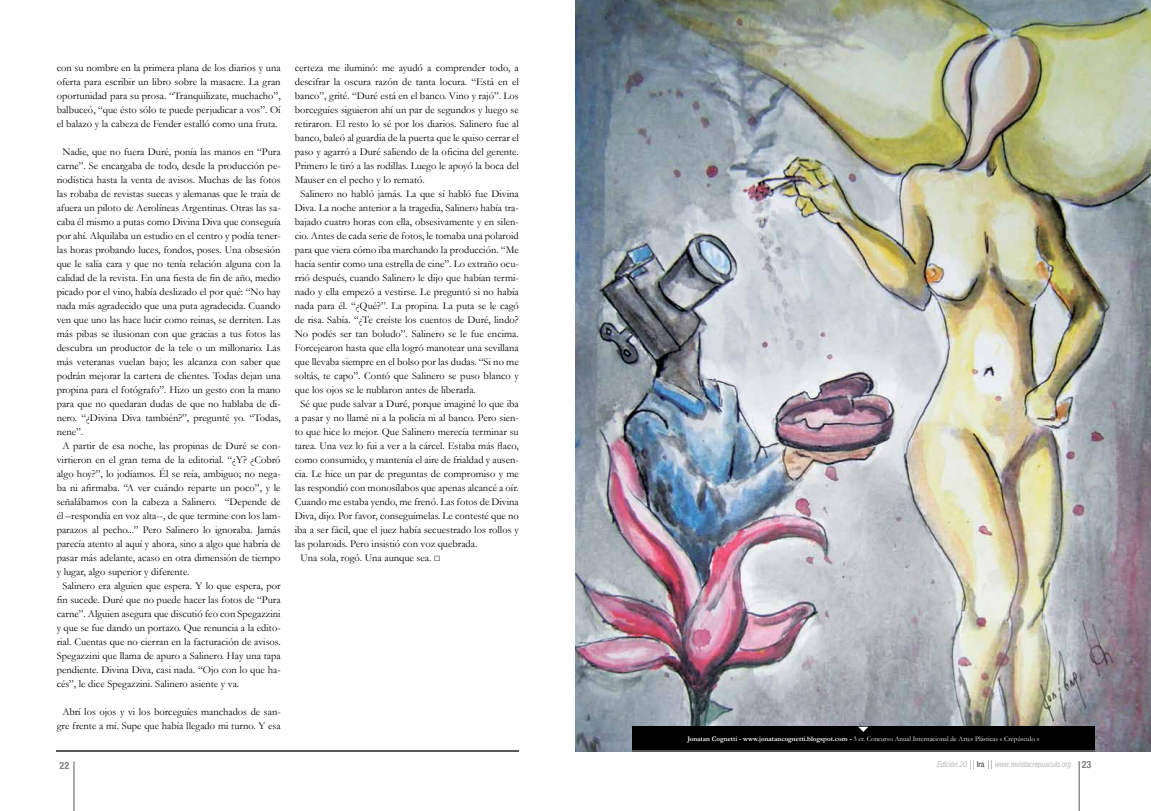
<style>
.page{position:relative;width:1151px;height:811px;background:#fff}
.page>*{position:absolute;margin:0;border:0;box-sizing:border-box;transform-origin:0 0}
.t1{font:10.5px/14px "Garamond";color:#000;text-align:justify}
.t2{font:700 condensed 10px "Helvetica Neue LT Std";color:#808285}
.t3{font:italic 300 condensed 8px "Helvetica Neue LT Std";color:#a7a9ac}
.t4{font:7px "Garamond";color:#fff}
.s1{font-size:11px}
.s2{font-weight:700}
.s3{color:#58595b}
.s4{font-weight:500;font-style:normal;color:#58595b}
.s5{font-weight:700;font-style:normal;font-size:10px;color:#808285}
</style>
<div class="page">
<hr style="left:74px;top:761px;width:1px;height:50px;background:#58595b">
<hr style="left:57px;top:750px;width:462px;height:1px;background:#58595b">
<hr style="left:1079px;top:761px;width:1px;height:50px;background:#58595b">
<img style="left:575px;top:0;width:576px;height:751px">
<div style="left:632px;top:726px;width:462px;height:24px;background:#000"></div>
<hr style="left:632px;top:750px;width:462px;height:1px;background:#58595b">
<svg style="left:858px;top:726px;width:10px;height:6px"></svg>
<p class="t1" style="left:57px;top:60px;width:225px">con su nombre en la primera plana de los diarios y una oferta para escribir un libro sobre la masacre. La gran oportunidad para su prosa. “Tranquilizate, muchacho”, balbuceó, “que ésto sólo te puede perjudicar a vos”. Oí el balazo y la cabeza de Fender estalló como una fruta.</p>
<p class="t1" style="left:62px;top:144px;width:220px">Nadie, que no fuera Duré, ponía las manos en “Pura</p>
<p class="t1" style="left:57px;top:158px;width:225px">carne”. Se encargaba de todo, desde la producción pe-</p>
<p class="t1" style="left:57px;top:172px;width:225px">riodística hasta la venta de avisos. Muchas de las fotos</p>
<p class="t1" style="left:57px;top:186px;width:225px">las robaba de revistas suecas y alemanas que le traía de</p>
<p class="t1" style="left:57px;top:200px;width:225px">afuera un piloto de Aerolíneas Argentinas. Otras las sa-</p>
<p class="t1" style="left:57px;top:214px;width:225px">caba él mismo a putas como Divina Diva que conseguía</p>
<p class="t1" style="left:57px;top:228px;width:225px">por ahí. Alquilaba un estudio en el centro y podía tener-</p>
<p class="t1" style="left:57px;top:242px;width:225px">las horas probando luces, fondos, poses. Una obsesión</p>
<p class="t1" style="left:57px;top:256px;width:225px">que le salía cara y que no tenía relación alguna con la</p>
<p class="t1" style="left:57px;top:270px;width:225px">calidad de la revista. En una fiesta de fin de año, medio</p>
<p class="t1" style="left:57px;top:284px;width:225px">picado por el vino, había deslizado el por qué: “No hay</p>
<p class="t1" style="left:57px;top:298px;width:225px">nada más agradecido que una puta agradecida. Cuando</p>
<p class="t1" style="left:57px;top:312px;width:225px">ven que uno las hace lucir como reinas, se derriten. Las</p>
<p class="t1" style="left:57px;top:326px;width:225px">más pibas se ilusionan con que gracias a tus fotos las</p>
<p class="t1" style="left:57px;top:340px;width:225px">descubra un productor de la tele o un millonario. Las</p>
<p class="t1" style="left:57px;top:354px;width:225px">más veteranas vuelan bajo; les alcanza con saber que</p>
<p class="t1" style="left:57px;top:368px;width:225px">podrán mejorar la cartera de clientes. Todas dejan una</p>
<p class="t1" style="left:57px;top:382px;width:225px">propina para el fotógrafo”. Hizo un gesto con la mano</p>
<p class="t1" style="left:57px;top:396px;width:225px">para que no quedaran dudas de que no hablaba de di-</p>
<p class="t1" style="left:57px;top:410px;width:225px">nero. “¿Divina Diva también?”, pregunté yo. “Todas,</p>
<p class="t1" style="left:57px;top:424px;width:28px">nene”.</p>
<p class="t1" style="left:62px;top:438px;width:220px">A partir de esa noche, las propinas de Duré se con-</p>
<p class="t1" style="left:57px;top:452px;width:225px">virtieron en el gran tema de la editorial. “¿Y? ¿Cobró</p>
<p class="t1" style="left:57px;top:466px;width:225px">algo hoy?”, lo jodíamos. Él se reía, ambiguo; no nega-</p>
<p class="t1" style="left:57px;top:480px;width:225px">ba ni afirmaba. “A ver cuándo reparte un poco”, y le</p>
<p class="t1" style="left:57px;top:494px;width:225px">señalábamos con la cabeza a Salinero. “Depende de</p>
<p class="t1" style="left:57px;top:508px;width:225px">él –respondía en voz alta--, de que termine con los lam-</p>
<p class="t1" style="left:57px;top:522px;width:225px">parazos al pecho...” Pero Salinero lo ignoraba. Jamás</p>
<p class="t1" style="left:57px;top:536px;width:225px">parecía atento al aquí y ahora, sino a algo que habría de</p>
<p class="t1" style="left:57px;top:550px;width:225px">pasar más adelante, acaso en otra dimensión de tiempo</p>
<p class="t1" style="left:57px;top:564px;width:134px">y lugar, algo superior y diferente.</p>
<p class="t1" style="left:62px;top:578px;width:220px">Salinero era alguien que espera. Y lo que espera, por</p>
<p class="t1" style="left:57px;top:592px;width:225px">fin sucede. Duré que no puede hacer las fotos de “Pura</p>
<p class="t1" style="left:57px;top:606px;width:225px">carne”. Alguien asegura que discutió feo con Spegazzini</p>
<p class="t1" style="left:57px;top:620px;width:225px">y que se fue dando un portazo. Que renuncia a la edito-</p>
<p class="t1" style="left:57px;top:634px;width:225px">rial. Cuentas que no cierran en la facturación de avisos.</p>
<p class="t1" style="left:57px;top:648px;width:225px">Spegazzini que llama de apuro a Salinero. Hay una tapa</p>
<p class="t1" style="left:57px;top:662px;width:225px">pendiente. Divina Diva, casi nada. “Ojo con lo que ha-</p>
<p class="t1" style="left:57px;top:676px;width:184px">cés”, le dice Spegazzini. Salinero asiente y va.</p>
<p class="t1" style="left:57px;top:704px;width:225px;text-align:center">Abrí los ojos y vi los borceguíes manchados de san&shy;gre frente a mí. Supe que había llegado mi turno. Y esa</p>
<p class="t1" style="left:295px;top:60px;width:225px">certeza me iluminó: me ayudó a comprender todo, a</p>
<p class="t1" style="left:295px;top:74px;width:225px">descifrar la oscura razón de tanta locura. “Está en el</p>
<p class="t1" style="left:295px;top:88px;width:225px">banco”, grité. “Duré está en el banco. Vino y rajó”. Los</p>
<p class="t1" style="left:295px;top:102px;width:225px">borceguíes siguieron ahí un par de segundos y luego se</p>
<p class="t1" style="left:295px;top:116px;width:225px">retiraron. El resto lo sé por los diarios. Salinero fue al</p>
<p class="t1" style="left:295px;top:130px;width:225px">banco, baleó al guardia de la puerta que le quiso cerrar el</p>
<p class="t1" style="left:295px;top:144px;width:225px">paso y agarró a Duré saliendo de la oficina del gerente.</p>
<p class="t1" style="left:295px;top:158px;width:225px">Primero le tiró a las rodillas. Luego le apoyó la boca del</p>
<p class="t1" style="left:295px;top:172px;width:131px">Mauser en el pecho y lo remató.</p>
<p class="t1" style="left:300px;top:186px;width:220px">Salinero no habló jamás. La que sí habló fue Divina</p>
<p class="t1" style="left:295px;top:200px;width:225px">Diva. La noche anterior a la tragedia, Salinero había tra-</p>
<p class="t1" style="left:295px;top:214px;width:225px">bajado cuatro horas con ella, obsesivamente y en silen-</p>
<p class="t1" style="left:295px;top:228px;width:225px">cio. Antes de cada serie de fotos, le tomaba una polaroid</p>
<p class="t1" style="left:295px;top:242px;width:225px">para que viera cómo iba marchando la producción. “Me</p>
<p class="t1" style="left:295px;top:256px;width:225px">hacía sentir como una estrella de cine”. Lo extraño ocu-</p>
<p class="t1" style="left:295px;top:270px;width:225px">rrió después, cuando Salinero le dijo que habían termi-</p>
<p class="t1" style="left:295px;top:284px;width:225px">nado y ella empezó a vestirse. Le preguntó si no había</p>
<p class="t1" style="left:295px;top:298px;width:225px">nada para él. “¿Qué?”. La propina. La puta se le cagó</p>
<p class="t1" style="left:295px;top:312px;width:225px">de risa. Sabía. “¿Te creíste los cuentos de Duré, lindo?</p>
<p class="t1" style="left:295px;top:326px;width:225px">No podés ser tan boludo”. Salinero se le fue encima.</p>
<p class="t1" style="left:295px;top:340px;width:225px">Forcejearon hasta que ella logró manotear una sevillana</p>
<p class="t1" style="left:295px;top:354px;width:225px">que llevaba siempre en el bolso por las dudas. “Si no me</p>
<p class="t1" style="left:295px;top:368px;width:225px">soltás, te capo”. Contó que Salinero se puso blanco y</p>
<p class="t1" style="left:295px;top:382px;width:183px">que los ojos se le nublaron antes de liberarla.</p>
<p class="t1" style="left:300px;top:396px;width:220px">Sé que pude salvar a Duré, porque imaginé lo que iba</p>
<p class="t1" style="left:295px;top:410px;width:225px">a pasar y no llamé ni a la policía ni al banco. Pero sien-</p>
<p class="t1" style="left:295px;top:424px;width:225px">to que hice lo mejor. Que Salinero merecía terminar su</p>
<p class="t1" style="left:295px;top:438px;width:225px">tarea. Una vez lo fui a ver a la cárcel. Estaba más flaco,</p>
<p class="t1" style="left:295px;top:452px;width:225px">como consumido, y mantenía el aire de frialdad y ausen-</p>
<p class="t1" style="left:295px;top:466px;width:225px">cia. Le hice un par de preguntas de compromiso y me</p>
<p class="t1" style="left:295px;top:480px;width:225px">las respondió con monosílabos que apenas alcancé a oír.</p>
<p class="t1" style="left:295px;top:494px;width:225px">Cuando me estaba yendo, me frenó. Las fotos de Divina</p>
<p class="t1" style="left:295px;top:508px;width:225px">Diva, dijo. Por favor, conseguímelas. Le contesté que no</p>
<p class="t1" style="left:295px;top:522px;width:225px">iba a ser fácil, que el juez había secuestrado los rollos y</p>
<p class="t1" style="left:295px;top:536px;width:184px">las polaroids. Pero insistió con voz quebrada.</p>
<p class="t1" style="left:300px;top:550px;width:142px">Una sola, rogó. Una aunque sea. <span class="s1">□</span></p>
<p class="t4" style="left:687px;top:734px;width:353px"><span class="s2">Jonatan Cognetti - www.jonatancognetti.blogspot.com -</span> 3 er. Concurso Anual Internacional de Artes Plásticas « Crepúsculo »</p>
<p class="t2" style="left:60px;top:759px;width:11px">22</p>
<p class="t3" style="left:937px;top:759px;width:156px">Edición 20 <span class="s3">||</span> <span class="s4">Ira</span> <span class="s3">||</span> www.revistacrepusculo.org <span class="s5">23</span></p>
</div>
